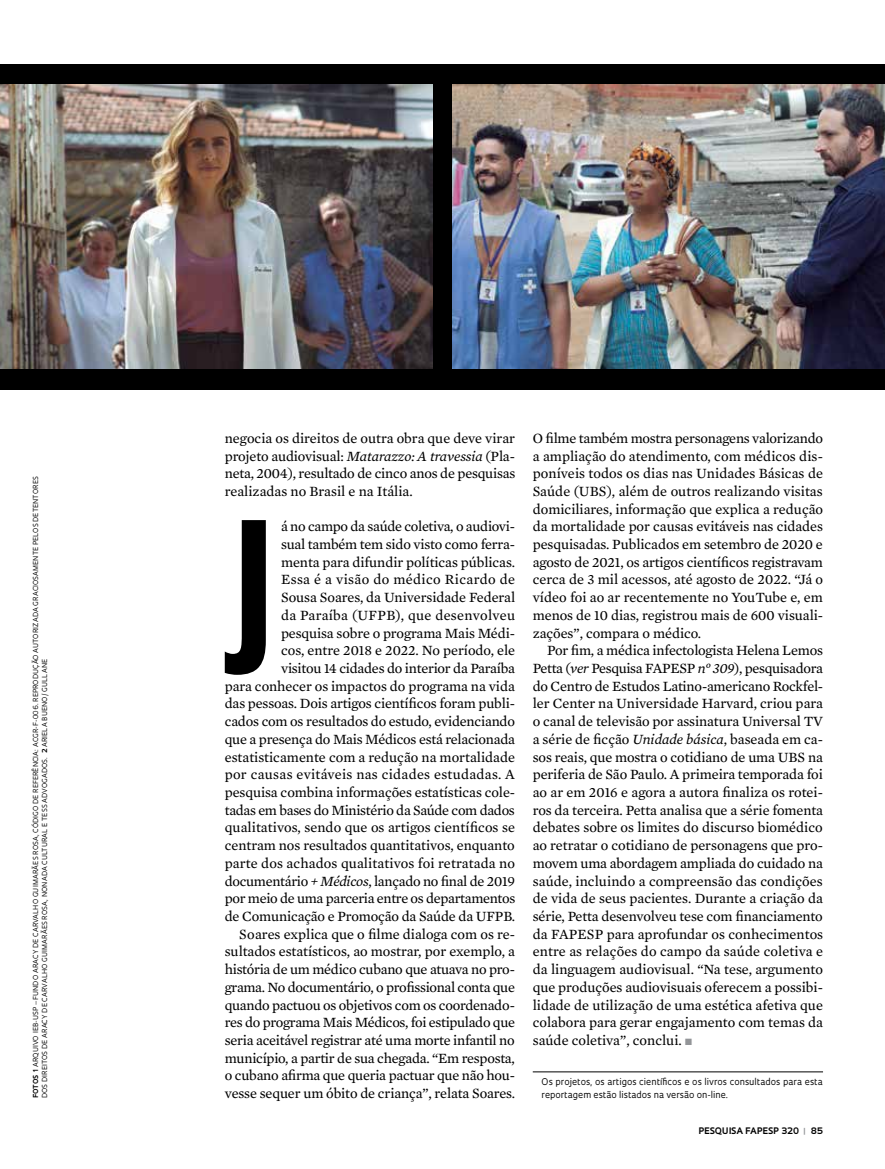
<style>
.page{position:relative;width:885px;height:1169px;background:#fff}
.page>*{position:absolute;margin:0;border:0;box-sizing:border-box;transform-origin:0 0}
.t1{font:195.45px "Swiss 924 BT Regular B";color:#000}
.t2{font:14.4px/17.7px "Mercury Text G2";letter-spacing:-.01em;color:#000;text-align:justify}
.t3{font:9px "Oculum";color:#000}
.t4{font:700 8.7px "Oculum";letter-spacing:.015em;color:#000}
.t5{font:6.75px/8.9px "Oculum";letter-spacing:.015em;color:#000}
.t6{font:700 6.75px "Oculum";letter-spacing:.005em;color:#000}
.s1{font-weight:700}
.s2{font-style:italic}
.s3{color:#939598}
</style>
<div class="page">
<hr style="left:533px;top:1071px;width:290px;height:1px;background:#000">
<div style="left:0;top:64px;width:885px;height:326px;background:#000"></div>
<img style="left:453px;top:85px;width:432px;height:283px">
<img style="left:0;top:85px;width:432px;height:283px">
<p class="t5" style="left:31px;top:1098px;width:623px;text-indent:26px;rotate:-90deg"><span class="s1">1</span> ARQUIVO IEB-USP – FUNDO ARACY DE CARVALHO GUIMARÃES ROSA, CÓDIGO DE REFERÊNCIA: ACGR-F-006. REPRODUÇÃO AUTORIZADA GRACIOSAMENTE PELOS DETENTORES<br>DOS DIREITOS DE ARACY DE CARVALHO GUIMARÃES ROSA, NONADA CULTURAL E TESS ADVOGADOS. <span class="s1">2</span> ARIELA BUENO/ GULLANE</p>
<p class="t6" style="left:31px;top:1098px;width:24px;rotate:-90deg">FOTOS</p>
<p class="t2" style="left:225px;top:428px;width:292px">negocia os direitos de outra obra que deve virar projeto audiovisual: <span class="s2">Matarazzo: A travessia</span> (Pla&shy;neta, 2004), resultado de cinco anos de pesquisas realizadas no Brasil e na Itália.</p>
<h1 class="t1" style="left:225px;top:480px;width:50px">J</h1>
<p class="t2" style="left:225px;top:517px;width:292px;text-align:right">á no campo da saúde coletiva, o audiovi-<br>sual também tem sido visto como ferra-<br>menta para difundir políticas públicas.<br>Essa é a visão do médico Ricardo de<br>Sousa Soares, da Universidade Federal<br>da Paraíba (UFPB), que desenvolveu<br>pesquisa sobre o programa Mais Médi-<br>cos, entre 2018 e 2022. No período, ele<br>visitou 14 cidades do interior da Paraíba<br>para conhecer os impactos do programa na vida das pessoas. Dois artigos científicos foram publi&shy;cados com os resultados do estudo, evidenciando que a presença do Mais Médicos está relacionada estatisticamente com a redução na mortalidade por causas evitáveis nas cidades estudadas. A pesquisa combina informações estatísticas cole&shy;tadas em bases do Ministério da Saúde com dados qualitativos, sendo que os artigos científicos se centram nos resultados quantitativos, enquanto parte dos achados qualitativos foi retratada no documentário <span class="s2">+ Médicos</span>, lançado no final de 2019 por meio de uma parceria entre os departamentos de Comunicação e Promoção da Saúde da UFPB.<br>Soares explica que o filme dialoga com os re&shy;sultados estatísticos, ao mostrar, por exemplo, a história de um médico cubano que atuava no pro&shy;grama. No documentário, o profissional conta que quando pactuou os objetivos com os coordenado&shy;res do programa Mais Médicos, foi estipulado que seria aceitável registrar até uma morte infantil no município, a partir de sua chegada. “Em resposta, o cubano afirma que queria pactuar que não hou&shy;vesse sequer um óbito de criança”, relata Soares.</p>
<p class="t2" style="left:533px;top:428px;width:292px">O filme também mostra personagens valorizando a ampliação do atendimento, com médicos dis&shy;poníveis todos os dias nas Unidades Básicas de Saúde (UBS), além de outros realizando visitas domiciliares, informação que explica a redução da mortalidade por causas evitáveis nas cidades pesquisadas. Publicados em setembro de 2020 e agosto de 2021, os artigos científicos registravam cerca de 3 mil acessos, até agosto de 2022. “Já o vídeo foi ao ar recentemente no YouTube e, em menos de 10 dias, registrou mais de 600 visuali&shy;zações”, compara o médico.</p>
<p class="t2" style="left:533px;top:641px;width:292px;text-indent:14px">Por fim, a médica infectologista Helena Lemos Petta (<span class="s2">ver</span> Pesquisa FAPESP <span class="s2">n° 309</span>), pesquisadora do Centro de Estudos Latino-americano Rockfel&shy;ler Center na Universidade Harvard, criou para o canal de televisão por assinatura Universal TV a série de ficção <span class="s2">Unidade básica</span>, baseada em ca&shy;sos reais, que mostra o cotidiano de uma UBS na periferia de São Paulo. A primeira temporada foi ao ar em 2016 e agora a autora finaliza os rotei&shy;ros da terceira. Petta analisa que a série fomenta debates sobre os limites do discurso biomédico ao retratar o cotidiano de personagens que pro&shy;movem uma abordagem ampliada do cuidado na saúde, incluindo a compreensão das condições de vida de seus pacientes. Durante a criação da série, Petta desenvolveu tese com financiamento da FAPESP para aprofundar os conhecimentos entre as relações do campo da saúde coletiva e da linguagem audiovisual. “Na tese, argumento que produções audiovisuais oferecem a possibi&shy;lidade de utilização de uma estética afetiva que colabora para gerar engajamento com temas da saúde coletiva”, conclui. <span class="s3">■</span></p>
<p class="t3" style="left:542px;top:1075px;width:283px">Os projetos, os artigos científicos e os livros consultados para esta</p>
<p class="t3" style="left:542px;top:1089px;width:188px">reportagem estão listados na versão on-line.</p>
<p class="t4" style="left:698px;top:1124px;width:126px">PESQUISA FAPESP 320 <span class="s3">|</span> 85</p>
</div>
